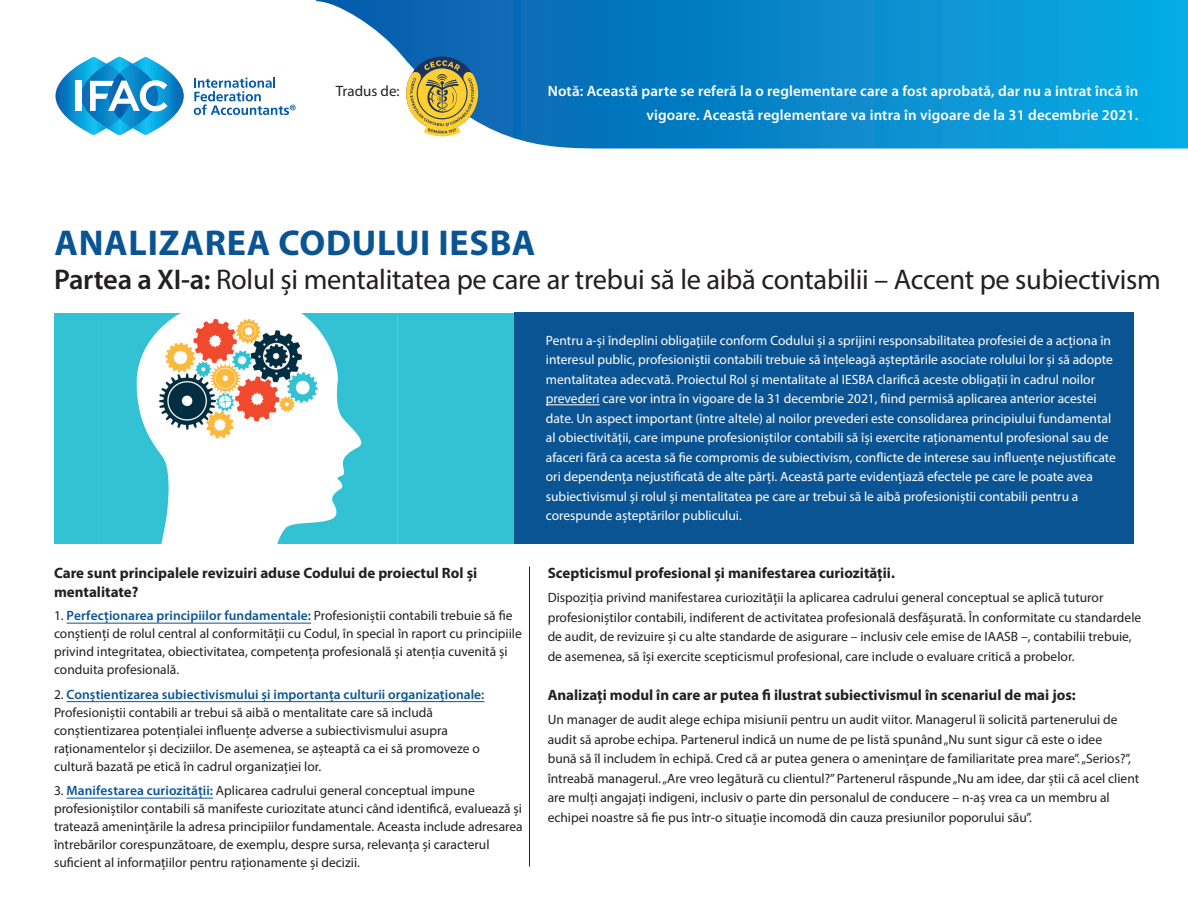
<style>
.page{position:relative;width:1188px;height:918px;background:#fff}
.page>*{position:absolute;margin:0;border:0;box-sizing:border-box;transform-origin:0 0}
.t1{font:700 36px "Myriad Pro";letter-spacing:.02em;color:#0b5494}
.t2{font:28.5px "Myriad Pro";letter-spacing:-.01em;color:#231f20}
.t3{font:700 15px/19.5px "Myriad Pro";color:#231f20}
.t4{font:600 15px/24px "Myriad Pro";letter-spacing:.01em;color:#fff;text-align:right}
.t5{font:15px "Myriad Pro";color:#231f20}
.t6{font:13.5px/18px "Myriad Pro";color:#231f20}
.t7{font:13.5px/19.5px "Myriad Pro";color:#fff}
.s1{font-weight:600}
.s2{font-weight:600;color:#0b5494}
</style>
<div class="page">
<div style="left:54px;top:313px;width:460px;height:231px;background:#33c2d3"></div>
<img style="left:136px;top:313px;width:226px;height:231px">
<svg style="left:56px;top:57px;width:128px;height:78px"></svg>
<svg style="left:194px;top:77px;width:102px;height:38px"></svg>
<div style="left:514px;top:312px;width:620px;height:232px;background:#0b5494"></div>
<hr style="left:546px;top:404px;width:54px;height:1px;background:#fff">
<hr style="left:67px;top:623px;width:244px;height:1px;background:#0b5494">
<hr style="left:67px;top:701px;width:417px;height:1px;background:#0b5494">
<hr style="left:67px;top:798px;width:146px;height:1px;background:#0b5494">
<hr style="left:529px;top:567px;width:1px;height:300px;background:#231f20">
<svg style="left:316px;top:0;width:872px;height:148px;background:#2294cf"></svg>
<svg style="left:406px;top:60px;width:72px;height:76px;background:#bdad61"></svg>
<p class="t5" style="left:336px;top:82px;width:65px">Tradus de:</p>
<p class="t4" style="left:548px;top:79px;width:592px">Notă: Această parte se referă la o reglementare care a fost aprobată, dar nu a intrat încă în vigoare. Această reglementare va intra în vigoare de la 31 decembrie 2021.</p>
<h1 class="t1" style="left:54px;top:219px;width:483px">ANALIZAREA CODULUI IESBA</h1>
<h2 class="t2" style="left:54px;top:262px;width:1108px"><span class="s1">Partea a XI-a:</span> Rolul și mentalitatea pe care ar trebui să le aibă contabilii – Accent pe subiectivism</h2>
<p class="t7" style="left:546px;top:330px;width:572px">Pentru a-și îndeplini obligațiile conform Codului și a sprijini responsabilitatea profesiei de a acționa în interesul public, profesioniștii contabili trebuie să înțeleagă așteptările asociate rolului lor și să adopte mentalitatea adecvată. Proiectul Rol și mentalitate al IESBA clarifică aceste obligații în cadrul noilor prevederi care vor intra în vigoare de la 31 decembrie 2021, fiind permisă aplicarea anterior acestei date. Un aspect important (între altele) al noilor prevederi este consolidarea principiului fundamental al obiectivității, care impune profesioniștilor contabili să își exercite raționamentul profesional sau de afaceri fără ca acesta să fie compromis de subiectivism, conflicte de interese sau influențe nejustificate ori dependența nejustificată de alte părți. Această parte evidențiază efectele pe care le poate avea subiectivismul și rolul și mentalitatea pe care ar trebui să le aibă profesioniștii contabili pentru a corespunde așteptărilor publicului.</p>
<p class="t3" style="left:54px;top:562px;width:425px">Care sunt principalele revizuiri aduse Codului de proiectul Rol și mentalitate?</p>
<p class="t6" style="left:54px;top:606px;width:469px">1. <span class="s2">Perfecționarea principiilor fundamentale:</span> Profesioniștii contabili trebuie să fie conștienți de rolul central al conformității cu Codul, în special în raport cu principiile privind integritatea, obiectivitatea, competența profesională și atenția cuvenită și conduita profesională.</p>
<p class="t6" style="left:54px;top:685px;width:432px">2. <span class="s2">Conștientizarea subiectivismului și importanța culturii organizaționale:<br></span>Profesioniștii contabili ar trebui să aibă o mentalitate care să includă conștientizarea potențialei influențe adverse a subiectivismului asupra raționamentelor și deciziilor. De asemenea, se așteaptă ca ei să promoveze o cultură bazată pe etică în cadrul organizației lor.</p>
<p class="t6" style="left:54px;top:781px;width:470px">3. <span class="s2">Manifestarea curiozității:</span> Aplicarea cadrului general conceptual impune profesioniștilor contabili să manifeste curiozitate atunci când identifică, evaluează și tratează amenințările la adresa principiilor fundamentale. Aceasta include adresarea întrebărilor corespunzătoare, de exemplu, despre sursa, relevanța și caracterul suficient al informațiilor pentru raționamente și decizii.</p>
<p class="t3" style="left:548px;top:562px;width:349px">Scepticismul profesional și manifestarea curiozității.</p>
<p class="t6" style="left:548px;top:588px;width:595px;line-height:19.5px">Dispoziția privind manifestarea curiozității la aplicarea cadrului general conceptual se aplică tuturor profesioniștilor contabili, indiferent de activitatea profesională desfășurată. În conformitate cu standardele de audit, de revizuire și cu alte standarde de asigurare – inclusiv cele emise de IAASB –, contabilii trebuie, de asemenea, să își exercite scepticismul profesional, care include o evaluare critică a probelor.</p>
<p class="t3" style="left:548px;top:684px;width:530px">Analizați modul în care ar putea fi ilustrat subiectivismul în scenariul de mai jos:</p>
<p class="t6" style="left:548px;top:710px;width:593px;line-height:19.5px">Un manager de audit alege echipa misiunii pentru un audit viitor. Managerul îi solicită partenerului de audit să aprobe echipa. Partenerul indică un nume de pe listă spunând „Nu sunt sigur că este o idee<br>bună să îl includem în echipă. Cred că ar putea genera o amenințare de familiaritate prea mare”. „Serios?”, întreabă managerul. „Are vreo legătură cu clientul?” Partenerul răspunde „Nu am idee, dar știi că acel client are mulți angajați indigeni, inclusiv o parte din personalul de conducere – n-aș vrea ca un membru al echipei noastre să fie pus într-o situație incomodă din cauza presiunilor poporului său”.</p>
</div>
